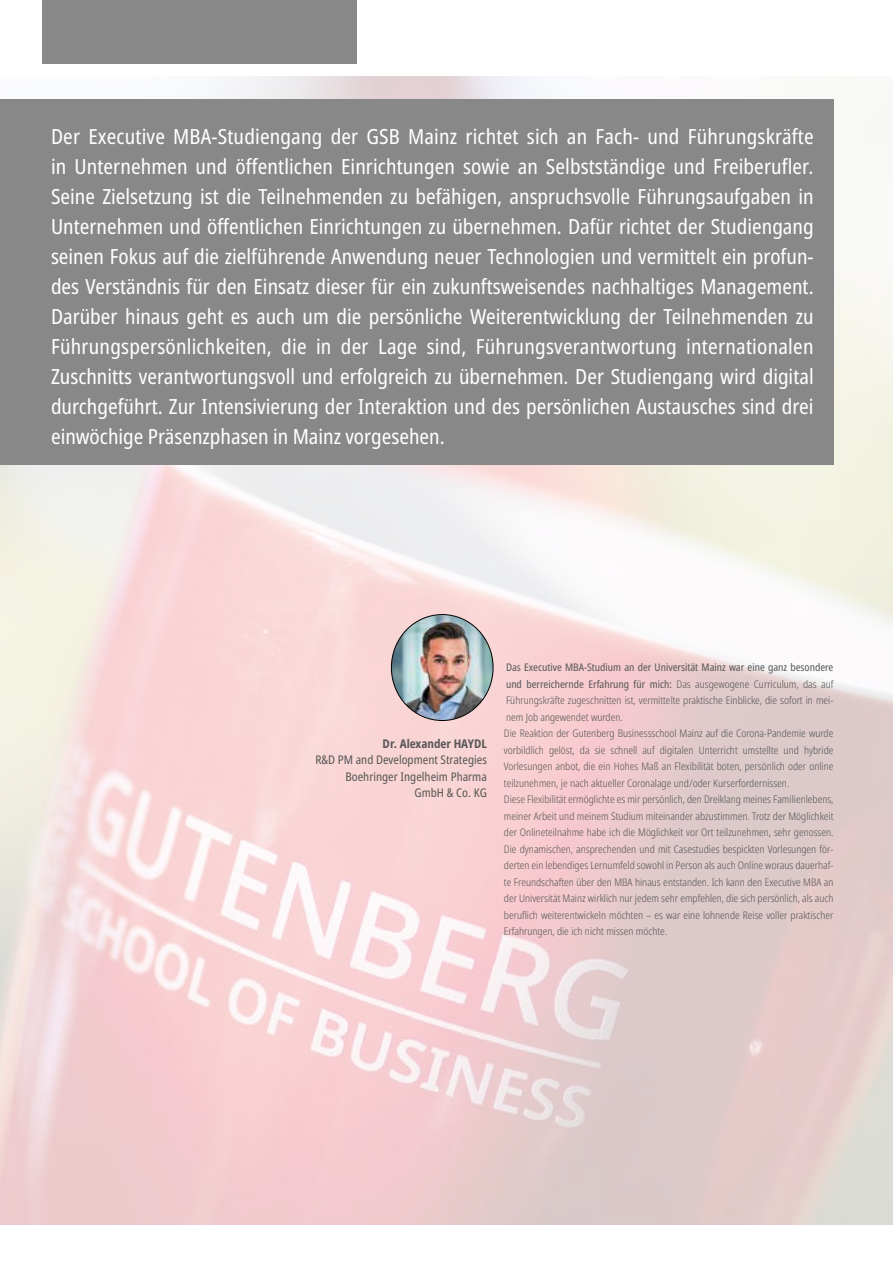
<style>
.page{position:relative;width:893px;height:1263px;background:#fff}
.page>*{position:absolute;margin:0;border:0;box-sizing:border-box;transform-origin:0 0}
.t1{font:condensed 20.85px/30px "Noto Sans";color:#fff;text-align:justify}
.t2{font:condensed 12px/16.5px "Noto Sans";color:#575756;text-align:right}
.t3{font:700 condensed 12px "Noto Sans";color:#575756}
.t4{font:300 condensed 10.5px/16.5px "Noto Sans";color:#575756}
.s1{font-weight:400}
</style>
<div class="page">
<img style="left:0;top:77px;width:893px;height:1148px">
<div style="left:0;top:99px;width:833px;height:366px;background:#898888"></div>
<div style="left:43px;top:0;width:314px;height:64px;background:#898888"></div>
<img style="left:391px;top:614px;width:102px;height:106px">
<p class="t1" style="left:51px;top:122px;width:764px">Der Executive MBA-Studiengang der GSB Mainz richtet sich an Fach- und Führungskräfte in Unternehmen und öffentlichen Einrichtungen sowie an Selbstständige und Freiberufler.<br>Seine Zielsetzung ist die Teilnehmenden zu befähigen, anspruchsvolle Führungsaufgaben in Unternehmen und öffentlichen Einrichtungen zu übernehmen. Dafür richtet der Studiengang seinen Fokus auf die zielführende Anwendung neuer Technologien und vermittelt ein profun&shy;des Verständnis für den Einsatz dieser für ein zukunftsweisendes nachhaltiges Management.<br>Darüber hinaus geht es auch um die persönliche Weiterentwicklung der Teilnehmenden zu Führungspersönlichkeiten, die in der Lage sind, Führungsverantwortung internationalen Zuschnitts verantwortungsvoll und erfolgreich zu übernehmen. Der Studiengang wird digital durchgeführt. Zur Intensivierung der Interaktion und des persönlichen Austausches sind drei einwöchige Präsenzphasen in Mainz vorgesehen.</p>
<p class="t3" style="left:383px;top:735px;width:106px">Dr. Alexander HAYDL</p>
<p class="t2" style="left:315px;top:752px;width:173px">R&amp;D PM and Development Strategies<br>Boehringer Ingelheim Pharma<br>GmbH &amp; Co. KG</p>
<p class="t4" style="left:504px;top:659px;width:331px"><span class="s1">Das Executive MBA-Studium an der Universität Mainz war eine ganz besondere und berreichernde Erfahrung für mich:</span> Das ausgewogene Curriculum, das auf Führungskräfte zugeschnitten ist, vermittelte praktische Einblicke, die sofort in mei&shy;nem Job angewendet wurden.<br>Die Reaktion der Gutenberg Businessschool Mainz auf die Corona-Pandemie wurde vorbildlich gelöst, da sie schnell auf digitalen Unterricht umstellte und hybride Vorlesungen anbot, die ein Hohes Maß an Flexibilität boten, persönlich oder online teilzunehmen, je nach aktueller Coronalage und/oder Kurserfordernissen.<br>Diese Flexibilität ermöglichte es mir persönlich, den Dreiklang meines Familienlebens, meiner Arbeit und meinem Studium miteinander abzustimmen. Trotz der Möglichkeit der Onlineteilnahme habe ich die Möglichkeit vor Ort teilzunehmen, sehr genossen.<br>Die dynamischen, ansprechenden und mit Casestudies bespickten Vorlesungen för&shy;derten ein lebendiges Lernumfeld sowohl in Person als auch Online woraus dauerhaf&shy;te Freundschaften über den MBA hinaus entstanden. Ich kann den Executive MBA an der Universität Mainz wirklich nur jedem sehr empfehlen, die sich persönlich, als auch beruflich weiterentwickeln möchten – es war eine lohnende Reise voller praktischer Erfahrungen, die ich nicht missen möchte.</p>
</div>
